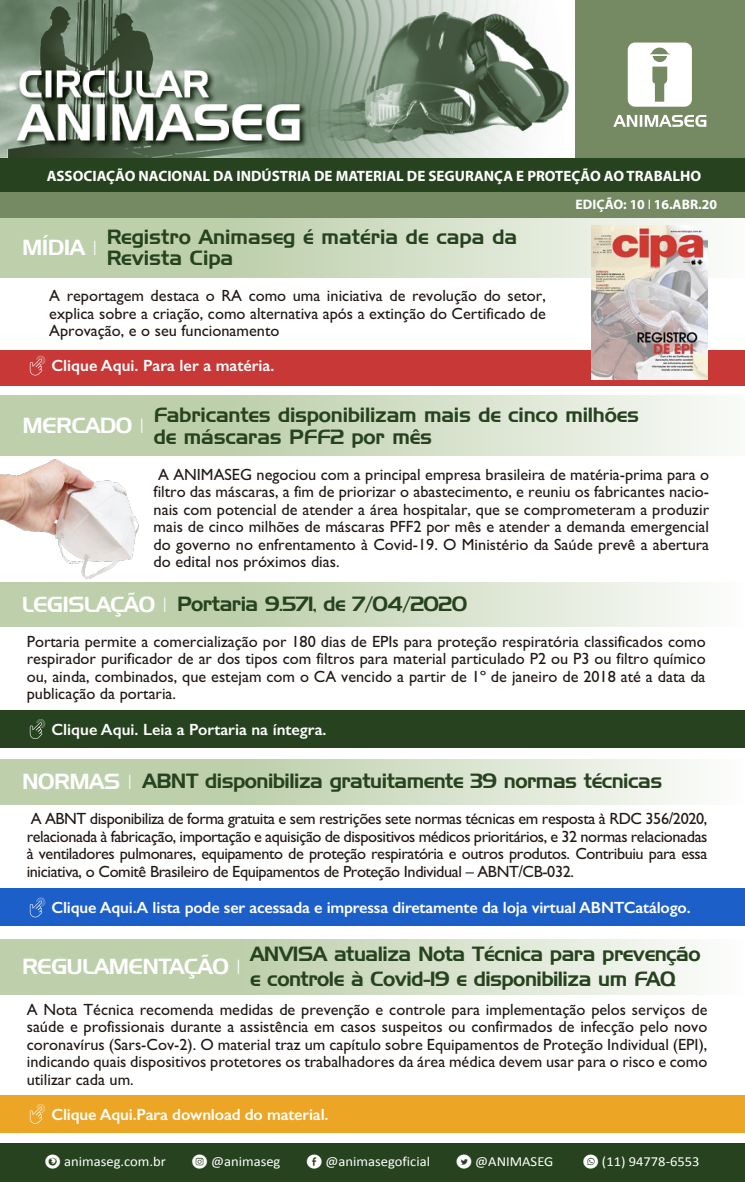
<style>
.page{position:relative;width:745px;height:1182px;background:#fff}
.page>*{position:absolute;margin:0;border:0;box-sizing:border-box;transform-origin:0 0}
.t1{font:21.25px "Handel Gothic BT";letter-spacing:-.025em;color:#fff}
.t2{font:20px/25px "Handel Gothic BT";letter-spacing:-.025em;color:#26421e}
.t3{font:20px/21.2px "Handel Gothic BT";color:#26421e}
.t4{font:16.25px/17.5px "M Gill Sans";color:#211915;text-align:justify}
.t5{font:600 16.25px "Gill Sans";letter-spacing:-.01em;color:#fff}
.t6{font:700 15px "Myriad Pro";color:#fff}
.t7{font:13.75px "Calibri";color:#fff;scale:1.05 1}
.t8{font:700 13.75px "Myriad Pro";color:#fff}
.s1{font-weight:400}
.s2{font-size:21.25px;color:#fff}
.s3{font-family:"Social Media Circled"}
</style>
<div class="page">
<div style="left:0;top:350px;width:744px;height:35px;background:#c83837"></div>
<img style="left:0;top:0;width:569px;height:158px">
<div style="left:0;top:190px;width:744px;height:31px;background:#758a63"></div>
<div style="left:575px;top:0;width:169px;height:161px;background:#758a63"></div>
<div style="left:0;top:158px;width:744px;height:34px;background:#26421e"></div>
<svg style="left:627px;top:43px;width:64px;height:64px;background:#e8ebe5"></svg>
<svg style="left:613px;top:115px;width:93px;height:12px"></svg>
<div style="left:0;top:1142px;width:744px;height:39px;background:#26421e"></div>
<svg style="left:30px;top:355px;width:16px;height:21px"></svg>
<div style="left:0;top:710px;width:744px;height:37px;background:#26421e"></div>
<svg style="left:30px;top:719px;width:16px;height:20px"></svg>
<svg style="left:0;top:582px;width:693px;height:44px;background:#d0dcc3"></svg>
<div style="left:0;top:888px;width:744px;height:38px;background:#1c5fc9"></div>
<svg style="left:30px;top:897px;width:16px;height:20px"></svg>
<svg style="left:0;top:759px;width:693px;height:45px;background:#cfdcc2"></svg>
<div style="left:0;top:1094px;width:744px;height:38px;background:#eda526"></div>
<svg style="left:30px;top:1104px;width:16px;height:19px"></svg>
<svg style="left:0;top:939px;width:693px;height:55px;background:#cfdcc2"></svg>
<div style="left:0;top:395px;width:744px;height:60px;background:linear-gradient(to right,#b0c69b,#f4f7f1)"></div>
<svg style="left:0;top:219px;width:744px;height:59px;background:#cddbc0"></svg>
<img style="left:591px;top:225px;width:116px;height:154px">
<img style="left:0;top:459px;width:146px;height:126px">
<svg style="left:164px;top:597px;width:1px;height:14px"></svg>
<svg style="left:129px;top:774px;width:1px;height:15px"></svg>
<svg style="left:238px;top:959px;width:1px;height:15px"></svg>
<svg style="left:141px;top:419px;width:1px;height:14px"></svg>
<svg style="left:94px;top:240px;width:1px;height:15px"></svg>
<p class="t6" style="left:47px;top:166px;width:655px">ASSOCIAÇÃO NACIONAL DA INDÚSTRIA DE MATERIAL DE SEGURANÇA E PROTEÇÃO AO TRABALHO</p>
<p class="t8" style="left:575px;top:196px;width:143px">EDIÇÃO: 10 <span class="s1">I</span> 16.ABR.20</p>
<h1 class="t1" style="left:22px;top:234px;width:65px">MÍDIA</h1>
<p class="t3" style="left:107px;top:226px;width:411px">Registro Animaseg é matéria de capa da<br>Revista Cipa</p>
<p class="t4" style="left:49px;top:287px;width:498px">A reportagem destaca o RA como uma iniciativa de revolução do setor, explica sobre a criação, como alternativa após a extinção do Certificado de Aprovação, e o seu funcionamento</p>
<p class="t5" style="left:51px;top:356px;width:224px">Clique Aqui. Para ler a matéria.</p>
<h1 class="t1" style="left:23px;top:412px;width:111px">MERCADO</h1>
<p class="t2" style="left:154px;top:404px;width:486px;line-height:21.2px">Fabricantes disponibilizam mais de cinco milhões de máscaras PFF2 por mês</p>
<p class="t4" style="left:153px;top:465px;width:556px">A ANIMASEG negociou com a principal empresa brasileira de matéria-prima para o filtro das máscaras, a fim de priorizar o abastecimento, e reuniu os fabricantes nacio&shy;nais com potencial de atender a área hospitalar, que se comprometeram a produzir mais de cinco milhões de máscaras PFF2 por mês e atender a demanda emergencial do governo no enfrentamento à Covid-19. O Ministério da Saúde prevê a abertura do edital nos próximos dias.</p>
<p class="t2" style="left:22px;top:590px;width:446px"><span class="s2">LEGISLAÇÃO</span> Portaria 9.571, de 7/04/2020</p>
<p class="t4" style="left:27px;top:632px;width:680px">Portaria permite a comercialização por 180 dias de EPIs para proteção respiratória classificados como respirador purificador de ar dos tipos com filtros para material particulado P2 ou P3 ou filtro químico ou, ainda, combinados, que estejam com o CA vencido a partir de 1º de janeiro de 2018 até a data da publicação da portaria.</p>
<p class="t5" style="left:51px;top:719px;width:276px">Clique Aqui. Leia a Portaria na íntegra.</p>
<p class="t2" style="left:22px;top:768px;width:641px"><span class="s2">NORMAS</span> ABNT disponibiliza gratuitamente 39 normas técnicas</p>
<p class="t4" style="left:27px;top:809px;width:681px">A ABNT disponibiliza de forma gratuita e sem restrições sete normas técnicas em resposta à RDC 356/2020, relacionada à fabricação, importação e aquisição de dispositivos médicos prioritários, e 32 normas relacionadas à ventiladores pulmonares, equipamento de proteção respiratória e outros produtos. Contribuiu para essa iniciativa, o Comitê Brasileiro de Equipamentos de Proteção Individual – ABNT/CB-032.</p>
<p class="t5" style="left:51px;top:897px;width:640px">Clique Aqui.A lista pode ser acessada e impressa diretamente da loja virtual ABNTCatálogo.</p>
<h1 class="t1" style="left:22px;top:953px;width:208px">REGULAMENTAÇÃO</h1>
<p class="t2" style="left:250px;top:940px;width:452px">ANVISA atualiza Nota Técnica para prevenção e controle à Covid-19 e disponibiliza um FAQ</p>
<p class="t4" style="left:27px;top:1000px;width:681px">A Nota Técnica recomenda medidas de prevenção e controle para implementação pelos serviços de saúde e profissionais durante a assistência em casos suspeitos ou confirmados de infecção pelo novo coronavírus (Sars-Cov-2). O material traz um capítulo sobre Equipamentos de Proteção Individual (EPI), indicando quais dispositivos protetores os trabalhadores da área médica devem usar para o risco e como utilizar cada um.</p>
<p class="t5" style="left:51px;top:1103px;width:278px">Clique Aqui.Para download do material.</p>
<p class="t7" style="left:45px;top:1152px;width:116px"><span class="s3">p</span> animaseg.com.br</p>
<p class="t7" style="left:192px;top:1152px;width:85px"><span class="s3">Q</span> @animaseg</p>
<p class="t7" style="left:306px;top:1152px;width:119px"><span class="s3">E</span> @animasegoficial</p>
<p class="t7" style="left:456px;top:1152px;width:94px"><span class="s3">D</span> @ANIMASEG</p>
<p class="t7" style="left:582px;top:1152px;width:112px"><span class="s3">L</span> (11) 94778-6553</p>
</div>
